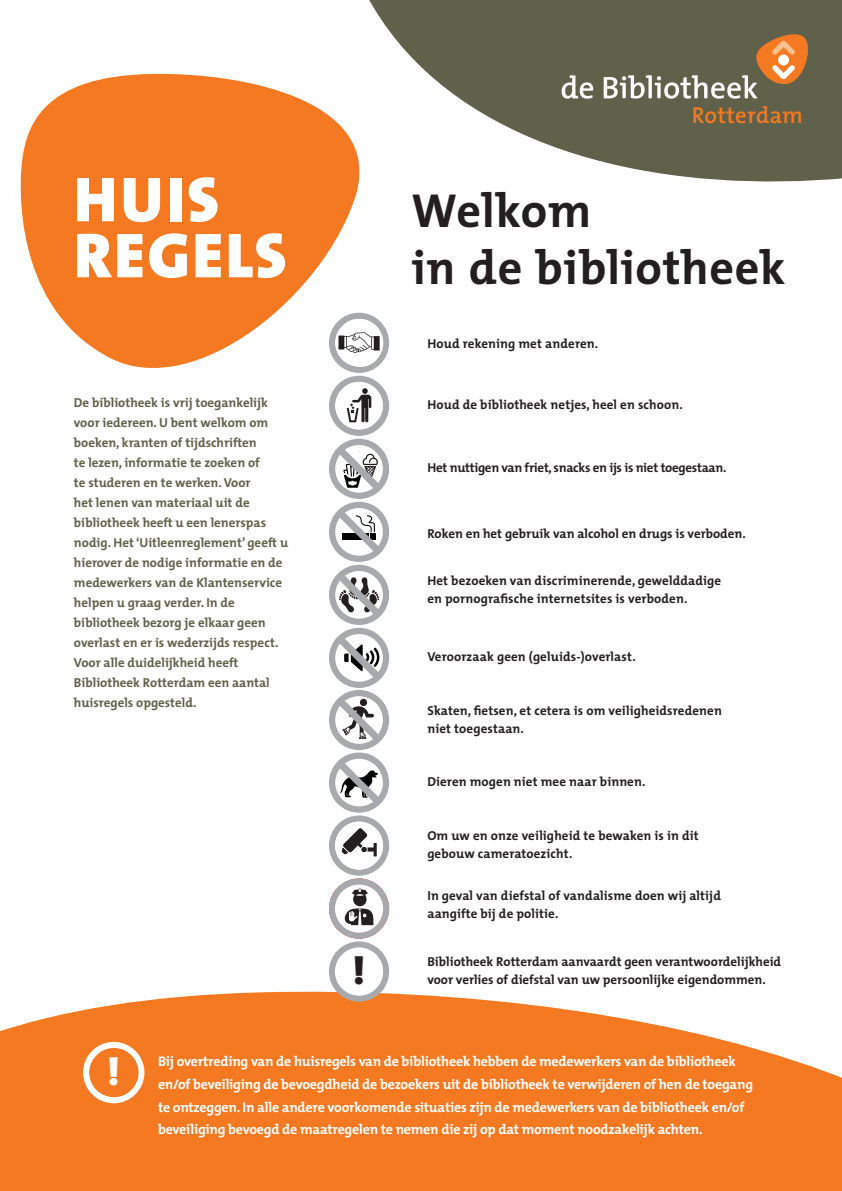
<style>
.page{position:relative;width:842px;height:1191px;background:#fff}
.page>*{position:absolute;margin:0;border:0;box-sizing:border-box;transform-origin:0 0}
.t1{font:64px "The Mix Black Caps";letter-spacing:.04em;color:#fff}
.KOP{font:700 48px "The Mix";letter-spacing:.01em;color:#231f20}
.t2{font:900 38px "The Mix";color:#fff}
.t3{font:900 38px "The Mix";color:#231f20}
.t4{font:600 23px "The Mix";letter-spacing:.005em;color:#f47921}
.t5{font:700 14px/22.7px "The Mix";letter-spacing:-.015em;color:#fff}
.t6{font:700 13px/18px "The Mix";letter-spacing:.01em;color:#231f20}
.t7{font:700 13px/20px "The Mix";color:#60614b}
.t8{font:700 13px "The Mix";letter-spacing:-.02em;color:#231f20}
</style>
<div class="page">
<svg style="left:0;top:991px;width:842px;height:200px;background:#f58839"></svg>
<svg style="left:369px;top:0;width:473px;height:182px;fill:#60614b"></svg>
<svg style="left:20px;top:72px;width:362px;height:296px;fill:#f47921"></svg>
<svg style="left:562px;top:75px;width:31px;height:24px"></svg>
<svg style="left:604px;top:34px;width:204px;height:65px;background:#86775c"></svg>
<svg style="left:83px;top:1041px;width:61px;height:62px"></svg>
<div style="left:89px;top:1048px;width:49px;height:49px;background:#f47921;border-radius:50%"></div>
<svg style="left:329px;top:313px;width:60px;height:688px"></svg>
<p class="t1" style="left:74px;top:158px;width:147px">HUIS</p>
<p class="t1" style="left:74px;top:214px;width:214px">REGELS</p>
<p class="t7" style="left:74px;top:392px;width:216px">De bibliotheek is vrij toegankelijk voor iedereen. U bent welkom om boeken, kranten of tijdschriften<br>te lezen, informatie te zoeken of<br>te studeren en te werken. Voor<br>het lenen van materiaal uit de bibliotheek heeft u een lenerspas nodig. Het ‘Uitleenreglement’ geeft u hierover de nodige informatie en de medewerkers van de Klantenservice helpen u graag verder. In de bibliotheek bezorg je elkaar geen overlast en er is wederzijds respect.</p>
<p class="t7" style="left:74px;top:652px;width:166px">Voor alle duidelijkheid heeft</p>
<p class="t7" style="left:74px;top:672px;width:197px">Bibliotheek Rotterdam een aantal huisregels opgesteld.</p>
<p class="t3" style="left:353px;top:946px;width:13px">!</p>
<p class="t4" style="left:692px;top:100px;width:113px">Rotterdam</p>
<p class="KOP" style="left:412px;top:180px;width:181px">Welkom</p>
<p class="KOP" style="left:412px;top:236px;width:375px">in de bibliotheek</p>
<p class="t6" style="left:427px;top:335px;width:172px">Houd rekening met anderen.</p>
<p class="t6" style="left:427px;top:396px;width:257px">Houd de bibliotheek netjes, heel en schoon.</p>
<p class="t8" style="left:427px;top:459px;width:301px">Het nuttigen van friet, snacks en ijs is niet toegestaan.</p>
<p class="t6" style="left:427px;top:525px;width:320px">Roken en het gebruik van alcohol en drugs is verboden.</p>
<p class="t6" style="left:427px;top:572px;width:295px">Het bezoeken van discriminerende, gewelddadige</p>
<p class="t6" style="left:427px;top:590px;width:261px">en pornografische internetsites is verboden.</p>
<p class="t6" style="left:427px;top:648px;width:210px">Veroorzaak geen (geluids-)overlast.</p>
<p class="t6" style="left:427px;top:702px;width:296px">Skaten, fietsen, et cetera is om veiligheidsredenen</p>
<p class="t6" style="left:427px;top:720px;width:98px">niet toegestaan.</p>
<p class="t6" style="left:427px;top:773px;width:220px">Dieren mogen niet mee naar binnen.</p>
<p class="t6" style="left:427px;top:827px;width:273px">Om uw en onze veiligheid te bewaken is in dit</p>
<p class="t6" style="left:427px;top:845px;width:146px">gebouw cameratoezicht.</p>
<p class="t6" style="left:427px;top:887px;width:295px">In geval van diefstal of vandalisme doen wij altijd</p>
<p class="t6" style="left:427px;top:905px;width:133px">aangifte bij de politie.</p>
<p class="t6" style="left:427px;top:953px;width:355px">Bibliotheek Rotterdam aanvaardt geen verantwoordelijkheid voor verlies of diefstal van uw persoonlijke eigendommen.</p>
<p class="t2" style="left:108px;top:1048px;width:13px">!</p>
<p class="t5" style="left:158px;top:1050px;width:597px">Bij overtreding van de huisregels van de bibliotheek hebben de medewerkers van de bibliotheek en/of beveiliging de bevoegdheid de bezoekers uit de bibliotheek te verwijderen of hen de toegang te ontzeggen. In alle andere voorkomende situaties zijn de medewerkers van de bibliotheek en/of beveiliging bevoegd de maatregelen te nemen die zij op dat moment noodzakelijk achten.</p>
</div>
